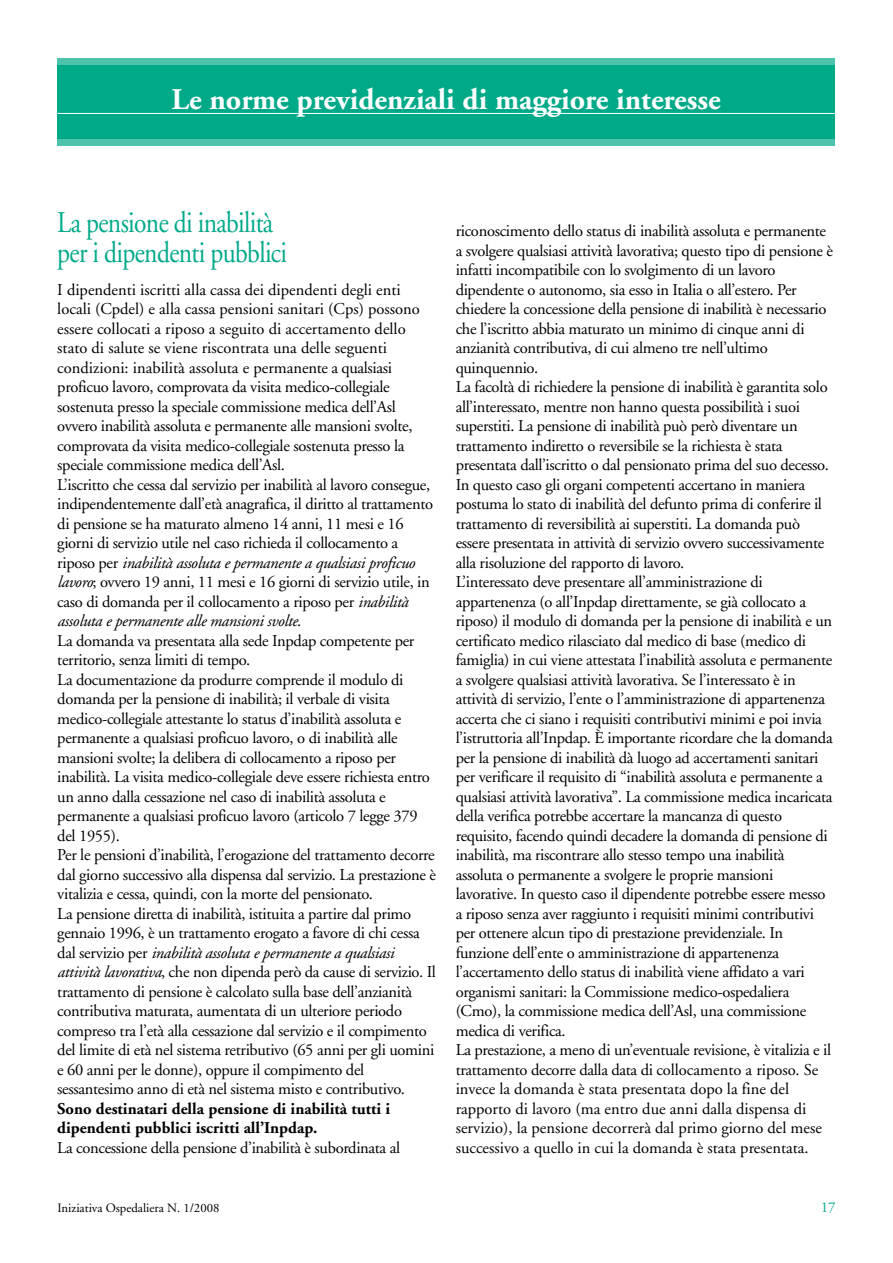
<style>
.page{position:relative;width:893px;height:1263px;background:#fff}
.page>*{position:absolute;margin:0;border:0;box-sizing:border-box;transform-origin:0 0}
.t1{font:30px/30px "Adobe Garamond";letter-spacing:-.025em;color:#00a988;scale:.85 1}
.t2{font:700 30px "Adobe Garamond";color:#fff}
.t3{font:16.5px/19.5px "Adobe Garamond";letter-spacing:-.02em;color:#000}
.t4{font:700 16.5px/19.5px "Adobe Garamond";color:#000}
.t5{font:15px "Adobe Garamond";color:#00a988}
.t6{font:12.75px "Adobe Garamond";color:#000}
.s1{font-style:italic}
</style>
<div class="page">
<div style="left:57px;top:58px;width:778px;height:88px;background:#4dc3ac"></div>
<div style="left:57px;top:65px;width:778px;height:74px;background:#00a988"></div>
<hr style="left:57px;top:113px;width:778px;height:1px;background:#fff">
<h1 class="t2" style="left:172px;top:87px;width:551px">Le norme previdenziali di maggiore interesse</h1>
<h1 class="t1" style="left:57px;top:210px;width:272px">La pensione di inabilità per i dipendenti pubblici</h1>
<p class="t3" style="left:57px;top:281px;width:380px">I dipendenti iscritti alla cassa dei dipendenti degli enti locali (Cpdel) e alla cassa pensioni sanitari (Cps) possono essere collocati a riposo a seguito di accertamento dello stato di salute se viene riscontrata una delle seguenti condizioni: inabilità assoluta e permanente a qualsiasi proficuo lavoro, comprovata da visita medico-collegiale sostenuta presso la speciale commissione medica dell’Asl ovvero inabilità assoluta e permanente alle mansioni svolte, comprovata da visita medico-collegiale sostenuta presso la speciale commissione medica dell’Asl.<br>L’iscritto che cessa dal servizio per inabilità al lavoro consegue, indipendentemente dall’età anagrafica, il diritto al trattamento di pensione se ha maturato almeno 14 anni, 11 mesi e 16 giorni di servizio utile nel caso richieda il collocamento a riposo per <span class="s1">inabilità assoluta e permanente a qualsiasi proficuo lavoro</span>; ovvero 19 anni, 11 mesi e 16 giorni di servizio utile, in caso di domanda per il collocamento a riposo per <span class="s1">inabilità assoluta e permanente alle mansioni svolte</span>.<br>La domanda va presentata alla sede Inpdap competente per territorio, senza limiti di tempo.<br>La documentazione da produrre comprende il modulo di domanda per la pensione di inabilità; il verbale di visita medico-collegiale attestante lo status d’inabilità assoluta e permanente a qualsiasi proficuo lavoro, o di inabilità alle mansioni svolte; la delibera di collocamento a riposo per inabilità. La visita medico-collegiale deve essere richiesta entro un anno dalla cessazione nel caso di inabilità assoluta e permanente a qualsiasi proficuo lavoro (articolo 7 legge 379 del 1955).<br>Per le pensioni d’inabilità, l’erogazione del trattamento decorre dal giorno successivo alla dispensa dal servizio. La prestazione è vitalizia e cessa, quindi, con la morte del pensionato.<br>La pensione diretta di inabilità, istituita a partire dal primo gennaio 1996, è un trattamento erogato a favore di chi cessa dal servizio per <span class="s1">inabilità assoluta e permanente a qualsiasi attività lavorativa</span>, che non dipenda però da cause di servizio. Il trattamento di pensione è calcolato sulla base dell’anzianità contributiva maturata, aumentata di un ulteriore periodo compreso tra l’età alla cessazione dal servizio e il compimento del limite di età nel sistema retributivo (65 anni per gli uomini e 60 anni per le donne), oppure il compimento del sessantesimo anno di età nel sistema misto e contributivo.</p>
<p class="t4" style="left:57px;top:1100px;width:334px">Sono destinatari della pensione di inabilità tutti i dipendenti pubblici iscritti all’Inpdap.</p>
<p class="t3" style="left:57px;top:1139px;width:344px">La concessione della pensione d’inabilità è subordinata al</p>
<p class="t3" style="left:456px;top:223px;width:379px">riconoscimento dello status di inabilità assoluta e permanente a svolgere qualsiasi attività lavorativa; questo tipo di pensione è infatti incompatibile con lo svolgimento di un lavoro dipendente o autonomo, sia esso in Italia o all’estero. Per chiedere la concessione della pensione di inabilità è necessario che l’iscritto abbia maturato un minimo di cinque anni di anzianità contributiva, di cui almeno tre nell’ultimo quinquennio.<br>La facoltà di richiedere la pensione di inabilità è garantita solo all’interessato, mentre non hanno questa possibilità i suoi superstiti. La pensione di inabilità può però diventare un trattamento indiretto o reversibile se la richiesta è stata presentata dall’iscritto o dal pensionato prima del suo decesso.<br>In questo caso gli organi competenti accertano in maniera postuma lo stato di inabilità del defunto prima di conferire il trattamento di reversibilità ai superstiti. La domanda può essere presentata in attività di servizio ovvero successivamente alla risoluzione del rapporto di lavoro.<br>L’interessato deve presentare all’amministrazione di appartenenza (o all’Inpdap direttamente, se già collocato a riposo) il modulo di domanda per la pensione di inabilità e un certificato medico rilasciato dal medico di base (medico di famiglia) in cui viene attestata l’inabilità assoluta e permanente a svolgere qualsiasi attività lavorativa. Se l’interessato è in attività di servizio, l’ente o l’amministrazione di appartenenza accerta che ci siano i requisiti contributivi minimi e poi invia l’istruttoria all’Inpdap. È importante ricordare che la domanda per la pensione di inabilità dà luogo ad accertamenti sanitari per verificare il requisito di “inabilità assoluta e permanente a qualsiasi attività lavorativa”. La commissione medica incaricata della verifica potrebbe accertare la mancanza di questo requisito, facendo quindi decadere la domanda di pensione di inabilità, ma riscontrare allo stesso tempo una inabilità assoluta o permanente a svolgere le proprie mansioni lavorative. In questo caso il dipendente potrebbe essere messo a riposo senza aver raggiunto i requisiti minimi contributivi per ottenere alcun tipo di prestazione previdenziale. In funzione dell’ente o amministrazione di appartenenza l’accertamento dello status di inabilità viene affidato a vari organismi sanitari: la Commissione medico-ospedaliera (Cmo), la commissione medica dell’Asl, una commissione medica di verifica.<br>La prestazione, a meno di un’eventuale revisione, è vitalizia e il trattamento decorre dalla data di collocamento a riposo. Se invece la domanda è stata presentata dopo la fine del rapporto di lavoro (ma entro due anni dalla dispensa di servizio), la pensione decorrerà dal primo giorno del mese successivo a quello in cui la domanda è stata presentata.</p>
<p class="t6" style="left:57px;top:1202px;width:164px">Iniziativa Ospedaliera N. 1/2008</p>
<p class="t5" style="left:821px;top:1201px;width:16px">17</p>
</div>
